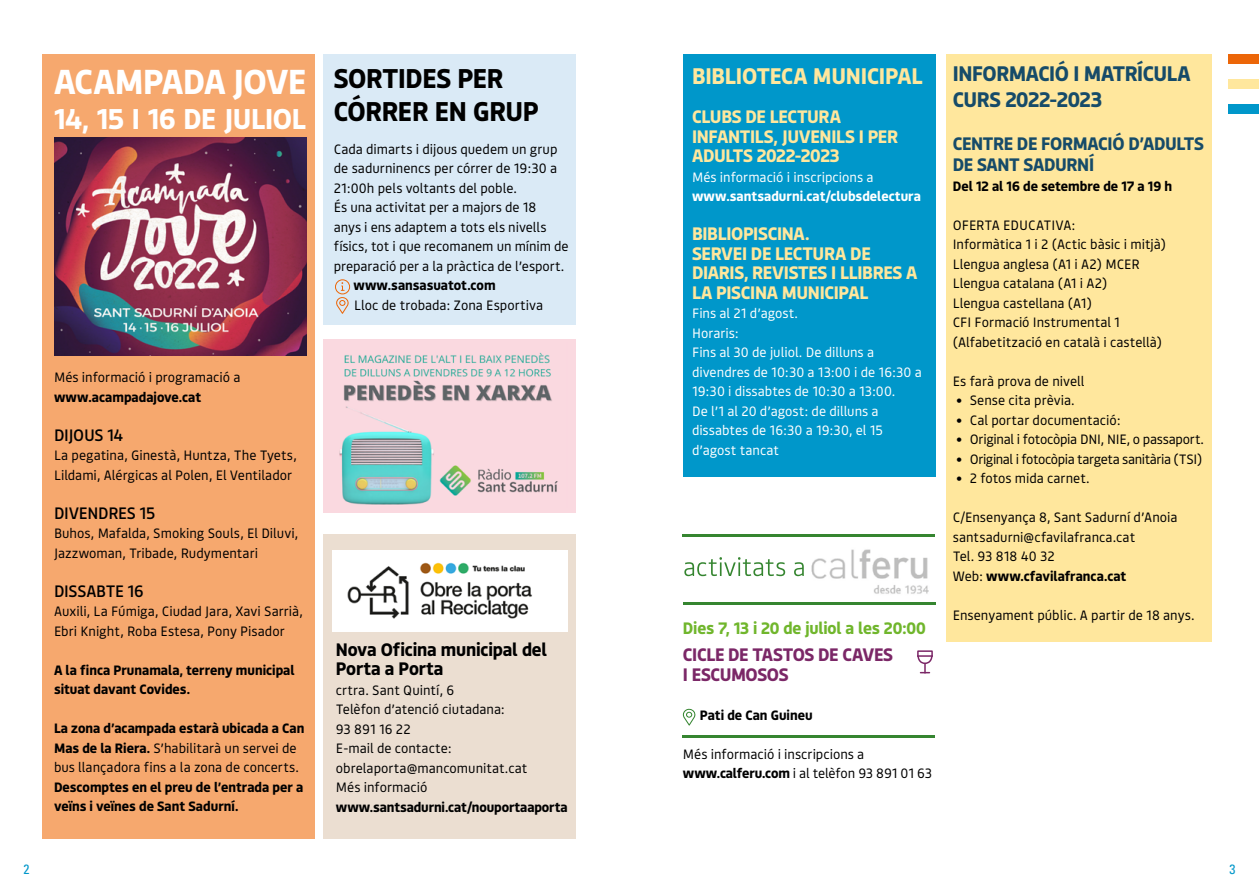
<style>
.page{position:relative;width:1259px;height:893px;background:#fff}
.page>*{position:absolute;margin:0;border:0;box-sizing:border-box;transform-origin:0 0}
.t1{font:700 34.5px "Bould";letter-spacing:-.015em;color:#fff}
.t2{font:700 28.5px "Bould";letter-spacing:-.01em;color:#fff}
.t3{font:700 27px/32.4px "Bould";letter-spacing:-.01em;color:#000}
.t4{font:700 22.5px "Bould";letter-spacing:-.01em;color:#ffe79d}
.t5{font:700 21px/25.2px "Bould";letter-spacing:-.02em;color:#164b69}
.t6{font:700 18px/19.5px "Bould";letter-spacing:-.02em;color:#ffe79d}
.t7{font:700 18px/21.6px "Bould";letter-spacing:-.02em;color:#164b69}
.t8{font:700 18px/19.5px "Bould";letter-spacing:-.01em;color:#000}
.t9{font:700 18px/19.5px "Bould";letter-spacing:-.02em;color:#7b2767}
.t10{font:500 16.5px "Bould";letter-spacing:-.02em;color:#000}
.t11{font:700 16.5px "Bould";letter-spacing:-.005em;color:#70b62c}
.t12{font:13.5px/19.5px "Bould";color:#000}
.t13{font:700 13.5px/19.5px "Bould";color:#000}
.t14{font:13.5px/19.5px "Bould";color:#fff}
.t15{font:13.5px "Bould";letter-spacing:-.03em;color:#000}
.t16{font:13.5px "Bould";letter-spacing:-.02em;color:#000}
.t17{font:700 13.5px "Bould";color:#fff}
.t18{font:condensed 13.5px "Univers LT Std";color:#0097ca}
.s1{font-weight:700}
.s2{font-family:"Univers LT Std";font-weight:700;font-size:12px}
</style>
<div class="page">
<div style="left:946px;top:54px;width:265px;height:588px;background:#ffe79d"></div>
<div style="left:323px;top:54px;width:252px;height:271px;background:#daeaf6"></div>
<div style="left:43px;top:54px;width:272px;height:785px;background:#f6a86e"></div>
<div style="left:323px;top:339px;width:252px;height:173px;background:#fad9e0"></div>
<img style="left:339px;top:352px;width:219px;height:153px">
<img style="left:54px;top:137px;width:252px;height:218px">
<svg style="left:336px;top:297px;width:13px;height:17px"></svg>
<div style="left:335px;top:279px;width:15px;height:15px;border:1px solid #ec6608;border-radius:50%"></div>
<svg style="left:341px;top:282px;width:3px;height:9px"></svg>
<div style="left:323px;top:534px;width:252px;height:305px;background:#ebded1"></div>
<img style="left:333px;top:550px;width:235px;height:81px">
<div style="left:683px;top:54px;width:252px;height:423px;background:#0097ca"></div>
<div style="left:1228px;top:54px;width:31px;height:10px;background:#ec6608"></div>
<div style="left:1228px;top:79px;width:31px;height:10px;background:#ffe79d"></div>
<div style="left:1228px;top:104px;width:31px;height:10px;background:#0097ca"></div>
<svg style="left:683px;top:709px;width:12px;height:17px"></svg>
<img style="left:811px;top:549px;width:118px;height:45px">
<svg style="left:684px;top:557px;width:120px;height:19px"></svg>
<hr style="left:683px;top:735px;width:252px;height:3px;background:#358530">
<hr style="left:683px;top:534px;width:252px;height:3px;background:#358530">
<hr style="left:683px;top:602px;width:252px;height:3px;background:#358530">
<svg style="left:917px;top:650px;width:16px;height:24px"></svg>
<h1 class="t1" style="left:54px;top:58px;width:254px">ACAMPADA JOVE</h1>
<h2 class="t2" style="left:54px;top:98px;width:254px">14, 15 I 16 DE JULIOL</h2>
<p class="t12" style="left:54px;top:367px;width:188px">Més informació i programació a</p>
<p class="t13" style="left:54px;top:386px;width:149px">www.acampadajove.cat</p>
<p class="t10" style="left:54px;top:423px;width:71px">DIJOUS 14</p>
<p class="t12" style="left:54px;top:445px;width:244px">La pegatina, Ginestà, Huntza, The Tyets,<br>Lildami, Alérgicas al Polen, El Ventilador</p>
<p class="t10" style="left:54px;top:501px;width:103px">DIVENDRES 15</p>
<p class="t12" style="left:54px;top:523px;width:246px">Buhos, Mafalda, Smoking Souls, El Diluvi,<br>Jazzwoman, Tribade, Rudymentari</p>
<p class="t10" style="left:54px;top:579px;width:91px">DISSABTE 16</p>
<p class="t12" style="left:54px;top:601px;width:250px">Auxili, La Fúmiga, Ciudad Jara, Xavi Sarrià,<br>Ebri Knight, Roba Estesa, Pony Pisador</p>
<p class="t13" style="left:54px;top:659px;width:242px">A la finca Prunamala, terreny municipal situat davant Covides.</p>
<p class="t12" style="left:54px;top:718px;width:252px"><span class="s1">La zona d’acampada estarà ubicada a Can<br>Mas de la Riera.</span> S’habilitarà un servei de bus llançadora fins a la zona de concerts.</p>
<p class="t13" style="left:54px;top:776px;width:251px">Descomptes en el preu de l’entrada per a veïns i veïnes de Sant Sadurní.</p>
<h3 class="t3" style="left:334px;top:61px;width:206px">SORTIDES PER<br>CÓRRER EN GRUP</h3>
<p class="t12" style="left:334px;top:139px;width:236px">Cada dimarts i dijous quedem un grup de sadurninencs per córrer de 19:30 a 21:00h pels voltants del poble.<br>És una activitat per a majors de 18<br>anys i ens adaptem a tots els nivells físics, tot i que recomanem un mínim de preparació per a la pràctica de l’esport.</p>
<p class="t13" style="left:353px;top:275px;width:144px">www.sansasuatot.com</p>
<p class="t12" style="left:354px;top:294px;width:190px">Lloc de trobada: Zona Esportiva</p>
<h3 class="t8" style="left:336px;top:639px;width:213px">Nova Oficina municipal del<br>Porta a Porta</h3>
<p class="t12" style="left:336px;top:680px;width:193px">crtra. Sant Quintí, 6<br>Telèfon d’atenció ciutadana:<br>93 891 16 22<br>E-mail de contacte: obrelaporta@mancomunitat.cat<br>Més informació</p>
<p class="t13" style="left:336px;top:797px;width:233px">www.santsadurni.cat/nouportaaporta</p>
<h3 class="t4" style="left:692px;top:60px;width:232px">BIBLIOTECA MUNICIPAL</h3>
<h3 class="t6" style="left:692px;top:106px;width:208px">CLUBS DE LECTURA<br>INFANTILS, JUVENILS I PER<br>ADULTS 2022-2023</h3>
<p class="t14" style="left:692px;top:167px;width:183px">Més informació i inscripcions a</p>
<p class="t17" style="left:692px;top:187px;width:230px">www.santsadurni.cat/clubsdelectura</p>
<h3 class="t6" style="left:692px;top:223px;width:227px">BIBLIOPISCINA.<br>SERVEI DE LECTURA DE<br>DIARIS, REVISTES I LLIBRES A<br>LA PISCINA MUNICIPAL</h3>
<p class="t14" style="left:692px;top:303px;width:231px">Fins al 21 d’agost.<br>Horaris:<br>Fins al 30 de juliol. De dilluns a divendres de 10:30 a 13:00 i de 16:30 a<br>19:30 i dissabtes de 10:30 a 13:00.<br>De l’1 al 20 d’agost: de dilluns a dissabtes de 16:30 a 19:30, el 15 d’agost tancat</p>
<p class="t11" style="left:683px;top:616px;width:244px">Dies 7, 13 i 20 de juliol a les 20:00</p>
<h3 class="t9" style="left:683px;top:644px;width:212px">CICLE DE TASTOS DE CAVES<br>I ESCUMOSOS</h3>
<p class="t13" style="left:700px;top:704px;width:114px">Pati de Can Guineu</p>
<p class="t12" style="left:683px;top:743px;width:251px">Més informació i inscripcions a <span class="s1">www.calferu.com</span> i al telèfon 93 891 01 63</p>
<h3 class="t5" style="left:952px;top:60px;width:239px">INFORMACIÓ I MATRÍCULA<br>CURS 2022-2023</h3>
<h3 class="t7" style="left:952px;top:132px;width:253px">CENTRE DE FORMACIÓ D’ADULTS<br>DE SANT SADURNÍ</h3>
<p class="t13" style="left:952px;top:176px;width:221px">Del 12 al 16 de setembre de 17 a 19 h</p>
<p class="t12" style="left:952px;top:215px;width:215px">OFERTA EDUCATIVA:<br>Informàtica 1 i 2 (Actic bàsic i mitjà)<br>Llengua anglesa (A1 i A2) MCER<br>Llengua catalana (A1 i A2)<br>Llengua castellana (A1)<br>CFI Formació Instrumental 1 (Alfabetització en català i castellà)</p>
<p class="t12" style="left:952px;top:371px;width:133px">Es farà prova de nivell</p>
<p class="t12" style="left:957px;top:390px;width:119px"><span class="s2">•</span> Sense cita prèvia.</p>
<p class="t12" style="left:957px;top:410px;width:165px"><span class="s2">•</span> Cal portar documentació:</p>
<p class="t16" style="left:957px;top:430px;width:249px"><span class="s2">•</span> Original i fotocòpia DNI, NIE, o passaport.</p>
<p class="t15" style="left:957px;top:450px;width:247px"><span class="s2">•</span> Original i fotocòpia targeta sanitària (TSI)</p>
<p class="t12" style="left:957px;top:468px;width:134px"><span class="s2">•</span> 2 fotos mida carnet.</p>
<p class="t12" style="left:952px;top:507px;width:226px">C/Ensenyança 8, Sant Sadurní d’Anoia santsadurni@cfavilafranca.cat<br>Tel. 93 818 40 32<br>Web: <span class="s1">www.cfavilafranca.cat</span></p>
<p class="t12" style="left:952px;top:605px;width:243px">Ensenyament públic. A partir de 18 anys.</p>
<p class="t18" style="left:23px;top:861px;width:7px">2</p>
<p class="t18" style="left:1229px;top:861px;width:7px">3</p>
</div>
